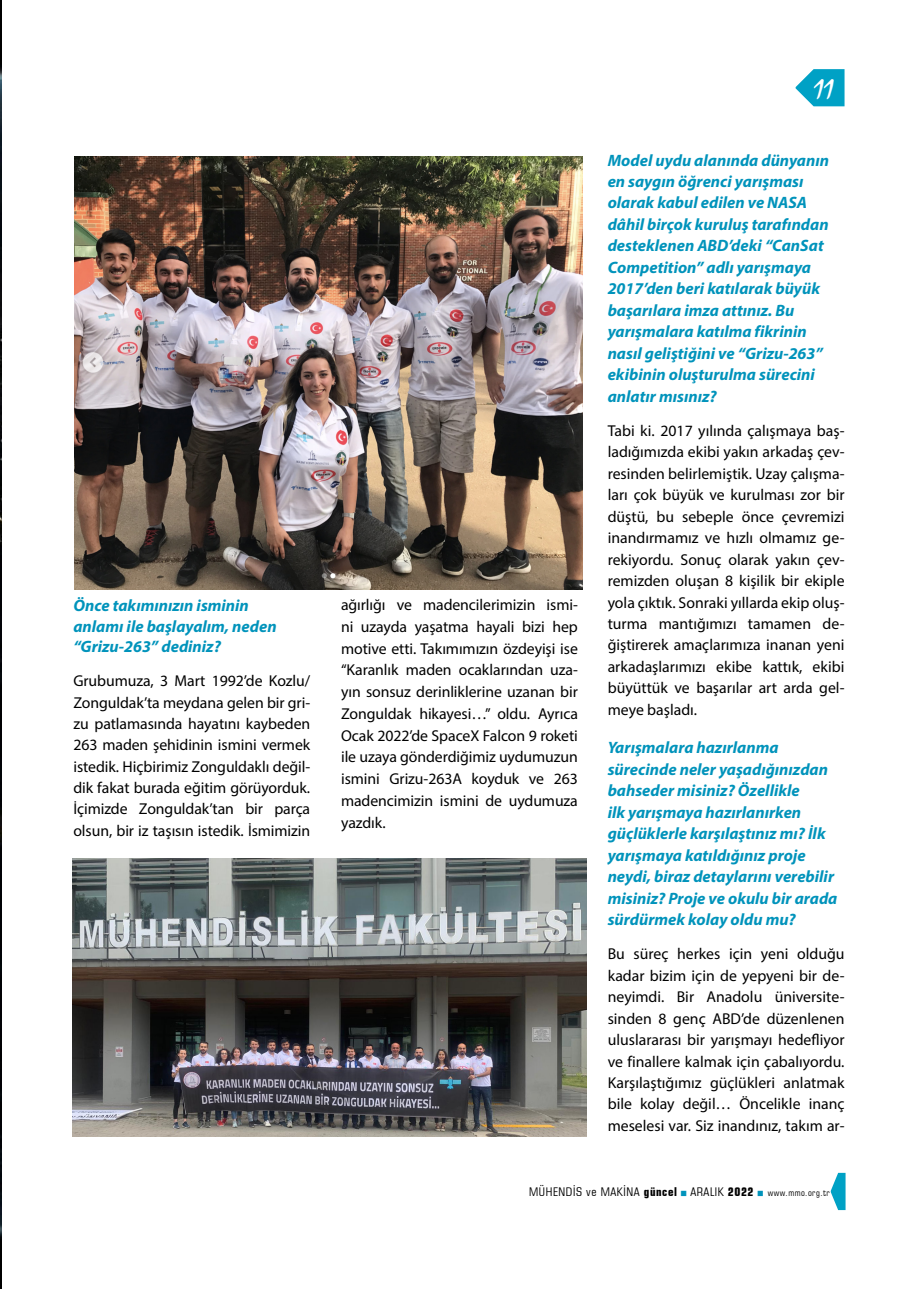
<style>
.page{position:relative;width:919px;height:1289px;background:#fff}
.page>*{position:absolute;margin:0;border:0;box-sizing:border-box;transform-origin:0 0}
.t1{font:27px "TR Mystical Plain";color:#fff}
.t2{font:italic 700 16.5px/21.5px "Myriad Pro";color:#0093bb}
.t3{font:15.75px/21.5px "Myriad Pro";letter-spacing:-.005em;color:#000;text-align:justify}
.t4{font:condensed 12px "Square 721 BT";letter-spacing:.05em;color:#000}
.s1{font-weight:700}
.s2{font-size:9px}
</style>
<div class="page">
<svg style="left:795px;top:69px;width:49px;height:37px"></svg>
<svg style="left:830px;top:1172px;width:15px;height:37px"></svg>
<img style="left:0;top:0;width:1px;height:1288px">
<img style="left:72px;top:858px;width:514px;height:278px">
<img style="left:74px;top:156px;width:508px;height:433px">
<p class="t2" style="left:73px;top:594px;width:205px;line-height:20.9px">Önce takımınızın isminin anlamı ile başlayalım, neden “Grizu-263” dediniz?</p>
<p class="t3" style="left:73px;top:670px;width:238px">Grubumuza, 3 Mart 1992’de Kozlu/ Zonguldak’ta meydana gelen bir gri&shy;zu patlamasında hayatını kaybeden 263 maden şehidinin ismini vermek istedik. Hiçbirimiz Zonguldaklı değil&shy;dik fakat burada eğitim görüyorduk.<br>İçimizde Zonguldak’tan bir parça olsun, bir iz taşısın istedik. İsmimizin</p>
<p class="t3" style="left:341px;top:593px;width:238px">ağırlığı ve madencilerimizin ismi&shy;ni uzayda yaşatma hayali bizi hep motive etti. Takımımızın özdeyişi ise “Karanlık maden ocaklarından uza&shy;yın sonsuz derinliklerine uzanan bir Zonguldak hikayesi…” oldu. Ayrıca Ocak 2022’de SpaceX Falcon 9 roketi ile uzaya gönderdiğimiz uydumuzun ismini Grizu-263A koyduk ve 263 madencimizin ismini de uydumuza yazdık.</p>
<h1 class="t1" style="left:814px;top:73px;width:21px">11</h1>
<p class="t2" style="left:607px;top:149px;width:223px">Model uydu alanında dünyanın en saygın öğrenci yarışması olarak kabul edilen ve NASA dâhil birçok kuruluş tarafından desteklenen ABD’deki “CanSat<br>Competition” adlı yarışmaya<br>2017’den beri katılarak büyük başarılara imza attınız. Bu yarışmalara katılma fikrinin nasıl geliştiğini ve “Grizu-263” ekibinin oluşturulma sürecini anlatır mısınız?</p>
<p class="t3" style="left:607px;top:419px;width:238px">Tabi ki. 2017 yılında çalışmaya baş&shy;ladığımızda ekibi yakın arkadaş çev&shy;resinden belirlemiştik. Uzay çalışma&shy;ları çok büyük ve kurulması zor bir düştü, bu sebeple önce çevremizi inandırmamız ve hızlı olmamız ge&shy;rekiyordu. Sonuç olarak yakın çev&shy;remizden oluşan 8 kişilik bir ekiple yola çıktık. Sonraki yıllarda ekip oluş&shy;turma mantığımızı tamamen de&shy;ğiştirerek amaçlarımıza inanan yeni arkadaşlarımızı ekibe kattık, ekibi büyüttük ve başarılar art arda gel&shy;meye başladı.</p>
<p class="t2" style="left:607px;top:736px;width:231px">Yarışmalara hazırlanma sürecinde neler yaşadığınızdan bahseder misiniz? Özellikle<br>ilk yarışmaya hazırlanırken güçlüklerle karşılaştınız mı? İlk yarışmaya katıldığınız proje neydi, biraz detaylarını verebilir misiniz? Proje ve okulu bir arada sürdürmek kolay oldu mu?</p>
<p class="t3" style="left:607px;top:942px;width:238px">Bu süreç herkes için yeni olduğu kadar bizim için de yepyeni bir de&shy;neyimdi. Bir Anadolu üniversite&shy;sinden 8 genç ABD’de düzenlenen uluslararası bir yarışmayı hedefliyor ve finallere kalmak için çabalıyordu.<br>Karşılaştığımız güçlükleri anlatmak bile kolay değil… Öncelikle inanç meselesi var. Siz inandınız, takım ar-</p>
<p class="t4" style="left:529px;top:1184px;width:302px">MÜHENDİS ve MAKİNA <span class="s1">güncel</span> ARALIK <span class="s1">2022</span> <span class="s2">www.mmo.org.tr</span></p>
</div>
